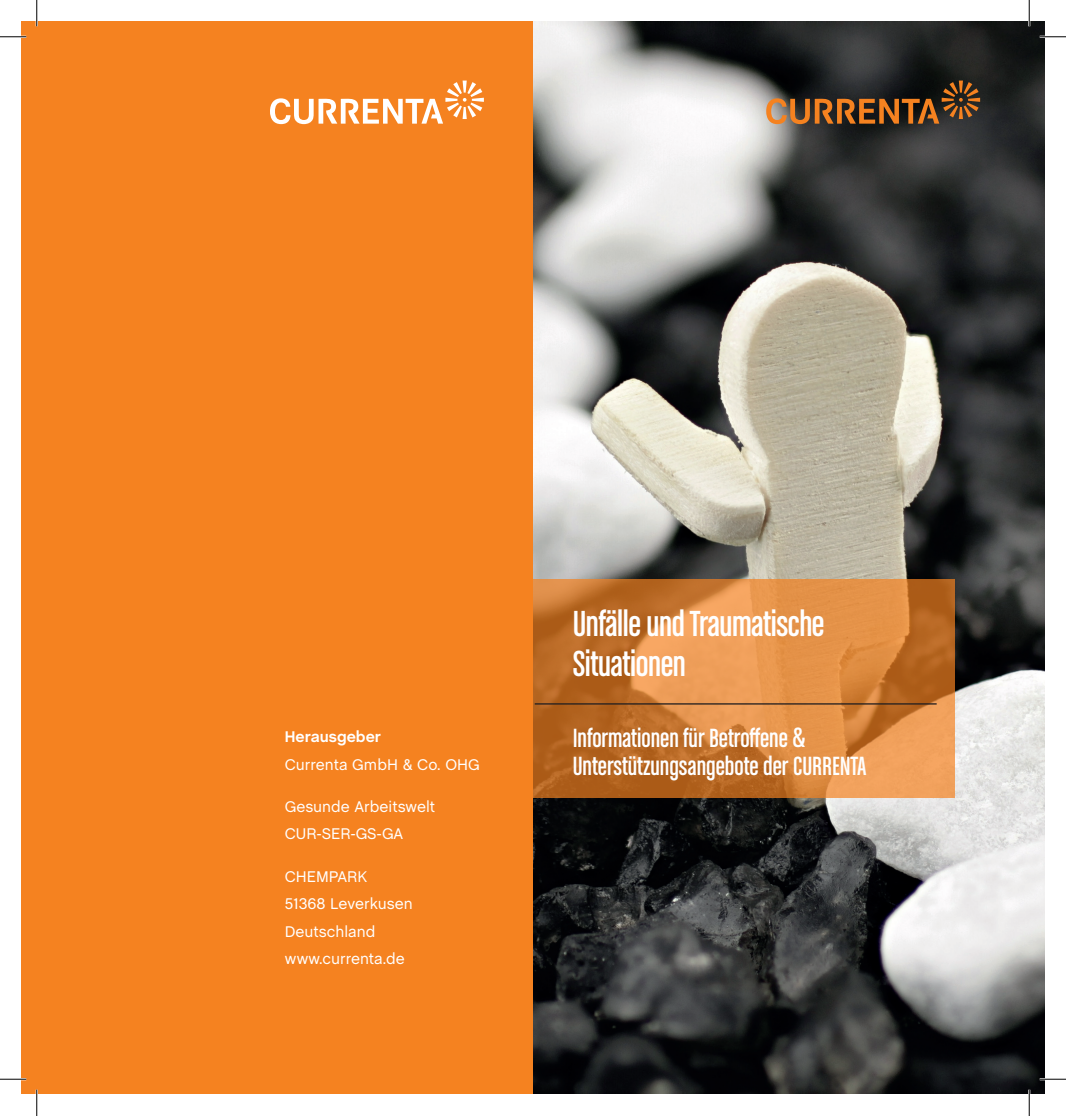
<style>
.page{position:relative;width:1066px;height:1116px;background:#fff}
.page>*{position:absolute;margin:0;border:0;box-sizing:border-box;transform-origin:0 0}
.t1{font:condensed 38.5px/40.2px "Chalet";letter-spacing:-.01em;color:#fff}
.t2{font:condensed 28px/28px "Chalet";color:#fff}
.t3{font:15.75px/27.5px "Chalet";color:#fff}
.t4{font:700 15.75px "Chalet";color:#fff}
</style>
<div class="page">
<img style="left:533px;top:22px;width:511px;height:1071px">
<svg style="left:766px;top:81px;width:214px;height:43px;background:#5b3e25"></svg>
<svg style="left:533px;top:579px;width:421px;height:218px;background:#d07f3a"></svg>
<hr style="left:535px;top:703px;width:401px;height:1px;background:#231f20">
<div style="left:22px;top:22px;width:511px;height:1071px;background:#f58220"></div>
<svg style="left:270px;top:81px;width:214px;height:43px"></svg>
<hr style="left:0;top:36px;width:26px;height:2px;background:#fff">
<hr style="left:1039px;top:36px;width:27px;height:2px;background:#fff">
<hr style="left:0;top:1077px;width:26px;height:3px;background:#fff">
<hr style="left:1039px;top:1077px;width:27px;height:3px;background:#fff">
<hr style="left:36px;top:0;width:2px;height:26px;background:#fff">
<hr style="left:36px;top:1089px;width:2px;height:26px;background:#fff">
<hr style="left:1028px;top:0;width:2px;height:26px;background:#fff">
<hr style="left:1028px;top:1089px;width:2px;height:26px;background:#fff">
<svg style="left:0;top:36px;width:26px;height:1px"></svg>
<svg style="left:1039px;top:36px;width:27px;height:1px"></svg>
<svg style="left:0;top:1078px;width:26px;height:1px"></svg>
<svg style="left:1039px;top:1078px;width:27px;height:1px"></svg>
<svg style="left:36px;top:0;width:1px;height:26px"></svg>
<svg style="left:36px;top:1089px;width:1px;height:26px"></svg>
<svg style="left:1029px;top:0;width:1px;height:26px"></svg>
<svg style="left:1029px;top:1089px;width:1px;height:26px"></svg>
<p class="t4" style="left:285px;top:727px;width:98px">Herausgeber</p>
<p class="t3" style="left:285px;top:749px;width:196px">Currenta GmbH &amp; Co. OHG</p>
<p class="t3" style="left:285px;top:791px;width:152px">Gesunde Arbeitswelt<br>CUR-SER-GS-GA</p>
<p class="t3" style="left:285px;top:861px;width:129px">CHEMPARK<br>51368 Leverkusen<br>Deutschland www.currenta.de</p>
<h1 class="t1" style="left:572px;top:602px;width:253px">Unfälle und Traumatische<br>Situationen</h1>
<h2 class="t2" style="left:572px;top:723px;width:295px">Informationen für Betroffene &amp;<br>Unterstützungsangebote der CURRENTA</h2>
</div>
